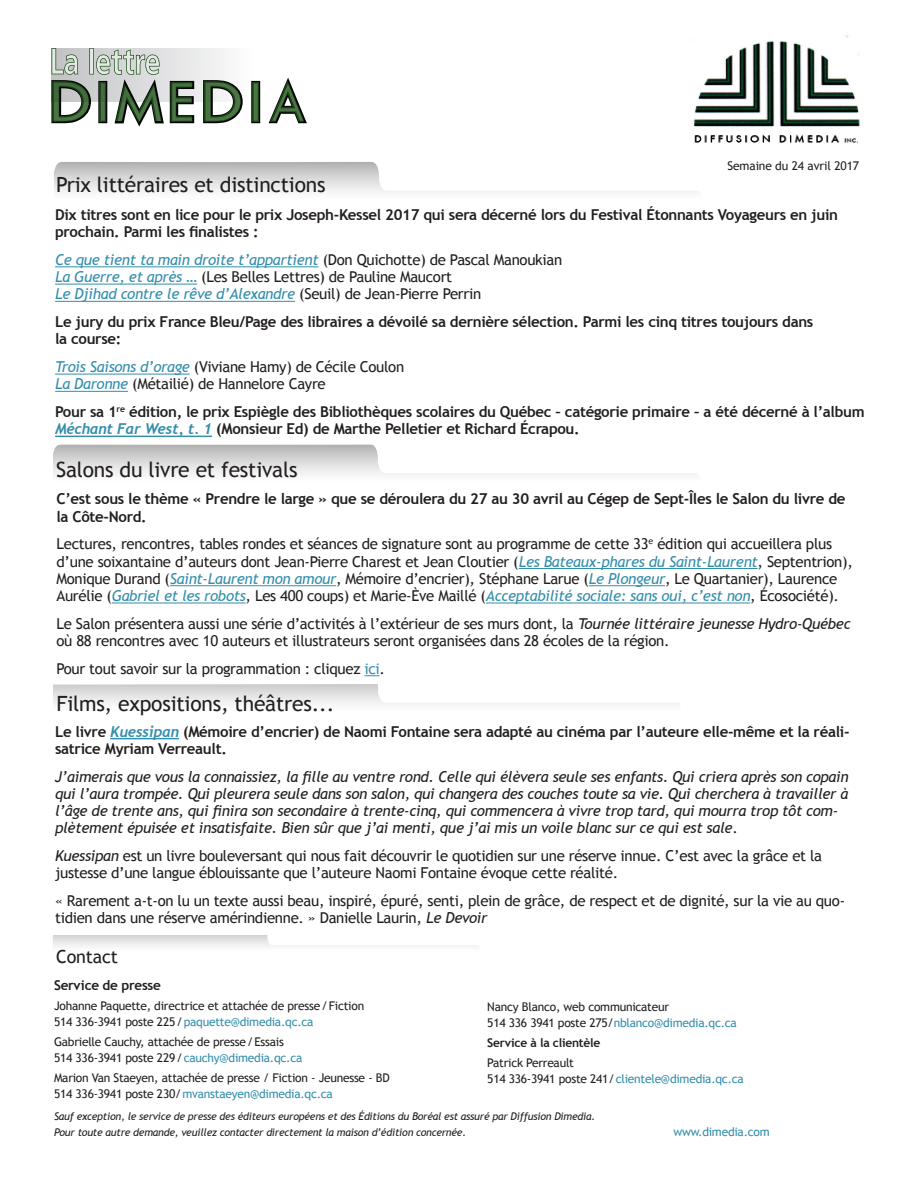
<style>
.page{position:relative;width:908px;height:1188px;background:#fff}
.page>*{position:absolute;margin:0;border:0;box-sizing:border-box;transform-origin:0 0}
.Titre{font:21px "Trebuchet MS";letter-spacing:-.01em;color:#231f20}
.Titre-2{font:18px "Trebuchet MS";letter-spacing:-.01em;color:#231f20}
.Texte{font:15px/17.2px "Trebuchet MS";letter-spacing:-.02em;color:#231f20}
.Texte-2{font:700 15px/17.2px "Trebuchet MS";letter-spacing:-.02em;color:#231f20}
.Texte-3{font:italic 15px/17.2px "Trebuchet MS";letter-spacing:-.02em;color:#231f20}
.Texte-4{font:italic 15px "Trebuchet MS";letter-spacing:-.02em;color:#338eac}
.Contact{font:700 13.5px "Trebuchet MS";letter-spacing:-.02em;color:#231f20}
.Contact-2{font:12px "Trebuchet MS";letter-spacing:-.02em;color:#231f20}
.Contact-3{font:12px "Trebuchet MS";letter-spacing:-.02em;color:#338eac}
.Contact-4{font:700 12px "Trebuchet MS";letter-spacing:-.02em;color:#231f20}
.Contact-5{font:italic 10.5px "Trebuchet MS";letter-spacing:-.02em;color:#231f20}
.s1{font-style:normal;color:#231f20}
.s2{font-style:italic;color:#338eac}
.s3{font-family:"Trebuchet";font-style:italic;color:#338eac}
.s4{font-style:italic}
.s5{color:#338eac}
.s6{font-style:normal}
.s7{color:#231f20}
</style>
<div class="page">
<svg style="left:53px;top:936px;width:424px;height:10px"></svg>
<svg style="left:53px;top:684px;width:627px;height:56px"></svg>
<img style="left:693px;top:35px;width:167px;height:108px">
<svg style="left:164px;top:48px;width:97px;height:53px"></svg>
<svg style="left:251px;top:81px;width:9px;height:42px"></svg>
<svg style="left:170px;top:81px;width:24px;height:42px"></svg>
<svg style="left:203px;top:80px;width:39px;height:43px"></svg>
<svg style="left:252px;top:82px;width:6px;height:40px"></svg>
<svg style="left:268px;top:78px;width:39px;height:45px"></svg>
<svg style="left:51px;top:48px;width:113px;height:78px;background:#a1aca1"></svg>
<svg style="left:54px;top:162px;width:644px;height:30px"></svg>
<hr style="left:55px;top:266px;width:263px;height:1px;background:#338eac">
<hr style="left:55px;top:284px;width:142px;height:1px;background:#338eac">
<hr style="left:55px;top:301px;width:240px;height:1px;background:#338eac">
<hr style="left:55px;top:374px;width:135px;height:1px;background:#338eac">
<hr style="left:55px;top:391px;width:73px;height:1px;background:#338eac">
<hr style="left:55px;top:436px;width:157px;height:1px;background:#338eac">
<svg style="left:53px;top:444px;width:645px;height:31px"></svg>
<hr style="left:518px;top:568px;width:239px;height:1px;background:#338eac">
<hr style="left:170px;top:585px;width:166px;height:1px;background:#338eac">
<hr style="left:588px;top:585px;width:77px;height:1px;background:#338eac">
<hr style="left:112px;top:603px;width:133px;height:1px;background:#338eac">
<hr style="left:486px;top:603px;width:264px;height:1px;background:#338eac">
<svg style="left:364px;top:675px;width:15px;height:1px"></svg>
<hr style="left:110px;top:738px;width:69px;height:1px;background:#338eac">
<p class="Contact-2" style="left:727px;top:159px;width:133px">Semaine du 24 avril 2017</p>
<p class="Texte-2" style="left:55px;top:206px;width:784px">Dix titres sont en lice pour le prix Joseph-Kessel 2017 qui sera décerné lors du Festival Étonnants Voyageurs en juin</p>
<p class="Texte-2" style="left:55px;top:223px;width:205px">prochain. Parmi les finalistes :</p>
<p class="Texte-4" style="left:55px;top:251px;width:508px">Ce que tient ta main droite t’appartient <span class="s1">(Don Quichotte) de Pascal Manoukian</span></p>
<p class="Texte" style="left:55px;top:268px;width:398px"><span class="s2">La Guerre, et après …</span> (Les Belles Lettres) de Pauline Maucort</p>
<p class="Texte-4" style="left:55px;top:285px;width:427px">Le Djihad contre le rêve d’Alexandre <span class="s1">(Seuil) de Jean-Pierre Perrin</span></p>
<p class="Texte-2" style="left:55px;top:313px;width:759px">Le jury du prix France Bleu/Page des libraires a dévoilé sa dernière sélection. Parmi les cinq titres toujours dans</p>
<p class="Texte-2" style="left:55px;top:330px;width:68px">la course:</p>
<p class="Texte" style="left:55px;top:358px;width:350px"><span class="s2">Trois Saisons d’orage</span> (Viviane Hamy) de Cécile Coulon</p>
<p class="Texte" style="left:55px;top:376px;width:272px"><span class="s2">La Daronne</span> (Métailié) de Hannelore Cayre</p>
<p class="Texte-2" style="left:55px;top:403px;width:811px">Pour sa 1<sup>re</sup> édition, le prix Espiègle des Bibliothèques scolaires du Québec – catégorie primaire – a été décerné à l’album<br><span class="s3">Méchant Far West, t. 1</span> (Monsieur Ed) de Marthe Pelletier et Richard Écrapou.</p>
<p class="Titre" style="left:56px;top:172px;width:271px">Prix littéraires et distinctions</p>
<p class="Titre" style="left:56px;top:457px;width:243px">Salons du livre et festivals</p>
<p class="Texte-2" style="left:56px;top:490px;width:790px">C’est sous le thème « Prendre le large » que se déroulera du 27 au 30 avril au Cégep de Sept-Îles le Salon du livre de la Côte-Nord.</p>
<p class="Texte" style="left:56px;top:536px;width:797px">Lectures, rencontres, tables rondes et séances de signature sont au programme de cette 33<sup>e</sup> édition qui accueillera plus d’une soixantaine d’auteurs dont Jean-Pierre Charest et Jean Cloutier (<span class="s2">Les Bateaux-phares du Saint-Laurent</span>, Septentrion), Monique Durand (<span class="s2">Saint-Laurent mon amour</span>, Mémoire d’encrier), Stéphane Larue (<span class="s2">Le Plongeur</span>, Le Quartanier), Laurence Aurélie (<span class="s2">Gabriel et les robots</span>, Les 400 coups) et Marie-Ève Maillé (<span class="s2">Acceptabilité sociale: sans oui, c’est non</span>, Écosociété).</p>
<p class="Texte" style="left:56px;top:615px;width:795px">Le Salon présentera aussi une série d’activités à l’extérieur de ses murs dont, la <span class="s4">Tournée littéraire jeunesse Hydro-Québec </span>où 88 rencontres avec 10 auteurs et illustrateurs seront organisées dans 28 écoles de la région.</p>
<p class="Texte" style="left:56px;top:660px;width:330px">Pour tout savoir sur la programmation : cliquez <span class="s5">ici</span>.</p>
<p class="Titre" style="left:56px;top:691px;width:279px">Films, expositions, théâtres...</p>
<p class="Texte-2" style="left:55px;top:723px;width:795px">Le livre <span class="s3">Kuessipan</span> (Mémoire d’encrier) de Naomi Fontaine sera adapté au cinéma par l’auteure elle-même et la réali&shy;satrice Myriam Verreault.</p>
<p class="Texte-3" style="left:55px;top:768px;width:795px">J’aimerais que vous la connaissiez, la fille au ventre rond. Celle qui élèvera seule ses enfants. Qui criera après son copain qui l’aura trompée. Qui pleurera seule dans son salon, qui changera des couches toute sa vie. Qui cherchera à travailler à l’âge de trente ans, qui finira son secondaire à trente-cinq, qui commencera à vivre trop tard, qui mourra trop tôt com&shy;plètement épuisée et insatisfaite. Bien sûr que j’ai menti, que j’ai mis un voile blanc sur ce qui est sale<span class="s6">.</span></p>
<p class="Texte" style="left:55px;top:847px;width:768px"><span class="s4">Kuessipan</span> est un livre bouleversant qui nous fait découvrir le quotidien sur une réserve innue. C’est avec la grâce et la justesse d’une langue éblouissante que l’auteure Naomi Fontaine évoque cette réalité.</p>
<p class="Texte" style="left:55px;top:892px;width:791px">« Rarement a-t-on lu un texte aussi beau, inspiré, épuré, senti, plein de grâce, de respect et de dignité, sur la vie au quo&shy;tidien dans une réserve amérindienne. » Danielle Laurin, <span class="s4">Le Devoir</span></p>
<p class="Titre-2" style="left:56px;top:946px;width:63px">Contact</p>
<p class="Contact" style="left:54px;top:977px;width:108px">Service de presse</p>
<p class="Contact-2" style="left:54px;top:999px;width:311px">Johanne Paquette, directrice et attachée de presse/Fiction</p>
<p class="Contact-3" style="left:54px;top:1015px;width:261px"><span class="s7">514 336-3941 poste 225/</span>paquette@dimedia.qc.ca</p>
<p class="Contact-2" style="left:54px;top:1035px;width:231px">Gabrielle Cauchy, attachée de presse/Essais</p>
<p class="Contact-2" style="left:54px;top:1051px;width:250px">514 336-3941 poste 229/<span class="s5">cauchy@dimedia.qc.ca</span></p>
<p class="Contact-2" style="left:54px;top:1071px;width:337px">Marion Van Staeyen, attachée de presse / Fiction - Jeunesse - BD</p>
<p class="Contact-3" style="left:54px;top:1087px;width:280px"><span class="s7">514 336-3941 poste 230/</span>mvanstaeyen@dimedia.qc.ca</p>
<p class="Contact-2" style="left:487px;top:1000px;width:183px">Nancy Blanco, web communicateur</p>
<p class="Contact-3" style="left:487px;top:1016px;width:251px"><span class="s7">514 336 3941 poste 275/</span>nblanco@dimedia.qc.ca</p>
<p class="Contact-4" style="left:487px;top:1035px;width:114px">Service à la clientèle</p>
<p class="Contact-2" style="left:487px;top:1056px;width:88px">Patrick Perreault</p>
<p class="Contact-3" style="left:487px;top:1072px;width:258px"><span class="s7">514 336-3941 poste 241/</span>clientele@dimedia.qc.ca</p>
<p class="Contact-5" style="left:54px;top:1110px;width:542px">Sauf exception, le service de presse des éditeurs européens et des Éditions du Boréal est assuré par Diffusion Dimedia.</p>
<p class="Contact-5" style="left:54px;top:1126px;width:413px">Pour toute autre demande, veuillez contacter directement la maison d’édition concernée.</p>
<p class="Contact-3" style="left:673px;top:1124px;width:98px">www.dimedia.com</p>
</div>
